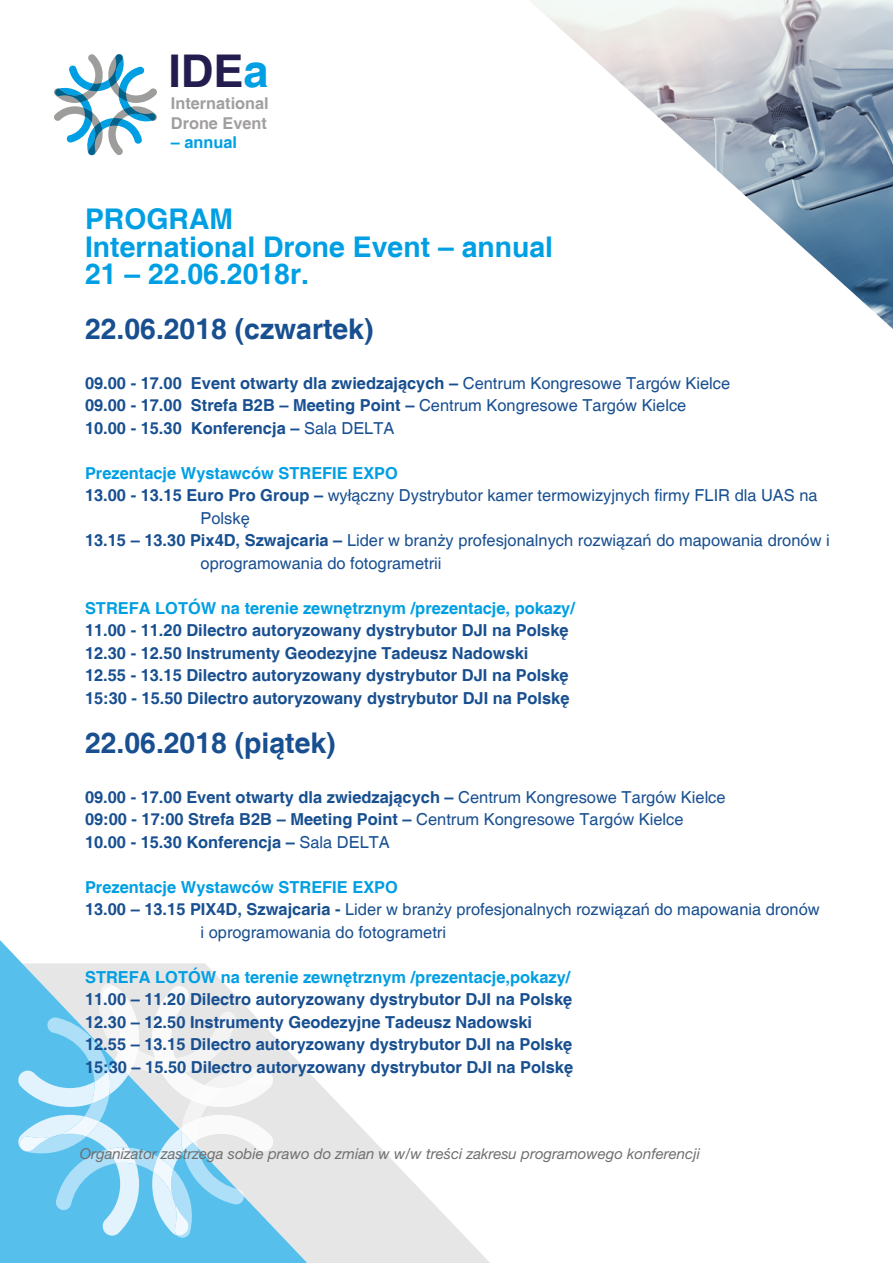
<style>
.page{position:relative;width:893px;height:1263px;background:#fff}
.page>*{position:absolute;margin:0;border:0;box-sizing:border-box;transform-origin:0 0}
.t1{font:700 45.15px "Helvetica";color:#231d4f}
.t2{font:700 28.5px/27.5px "Helvetica";color:#009fe3}
.t3{font:700 28.5px "Helvetica";color:#184f90}
.t4{font:700 16.5px/22.5px "Helvetica";color:#184f90}
.t5{font:16.5px "Helvetica";color:#184f90}
.t6{font:700 16.5px "Helvetica";color:#009fe3}
.t7{font:700 16.35px/19.5px "Helvetica";color:#a19e9e}
.t8{font:700 16.35px "Helvetica";color:#009fe3}
.t9{font:italic 15px "Helvetica Neue LT Pro";color:#706f6f}
.s1{color:#009fe3}
.s2{font-weight:400}
.s3{font-weight:700}
</style>
<div class="page">
<img style="left:529px;top:0;width:364px;height:329px">
<svg style="left:0;top:940px;width:490px;height:323px"></svg>
<svg style="left:17px;top:984px;width:257px;height:254px"></svg>
<svg style="left:54px;top:54px;width:103px;height:101px"></svg>
<h1 class="t1" style="left:168px;top:44px;width:102px">IDE<span class="s1">a</span></h1>
<p class="t7" style="left:171px;top:95px;width:99px">International<br>Drone Event</p>
<p class="t8" style="left:171px;top:133px;width:68px">– annual</p>
<h2 class="t2" style="left:85px;top:207px;width:470px">PROGRAM<br>International Drone Event – annual<br>21 – 22.06.2018r.</h2>
<h2 class="t3" style="left:85px;top:311px;width:290px">22.06.2018 (czwartek)</h2>
<p class="t4" style="left:85px;top:373px;width:647px">09.00 - 17.00 Event otwarty dla zwiedzających – <span class="s2">Centrum Kongresowe Targów Kielce<br></span>09.00 - 17.00 Strefa B2B – Meeting Point – <span class="s2">Centrum Kongresowe Targów Kielce<br></span>10.00 - 15.30 Konferencja – <span class="s2">Sala DELTA</span></p>
<p class="t6" style="left:85px;top:463px;width:314px">Prezentacje Wystawców STREFIE EXPO</p>
<p class="t5" style="left:85px;top:486px;width:734px"><span class="s3">13.00 - 13.15 Euro Pro Group –</span> wyłączny Dystrybutor kamer termowizyjnych firmy FLIR dla UAS na</p>
<p class="t5" style="left:201px;top:509px;width:51px">Polskę</p>
<p class="t5" style="left:85px;top:531px;width:746px"><span class="s3">13.15 – 13.30 Pix4D, Szwajcaria –</span> Lider w branży profesjonalnych rozwiązań do mapowania dronów i</p>
<p class="t5" style="left:201px;top:554px;width:242px">oprogramowania do fotogrametrii</p>
<p class="t6" style="left:85px;top:598px;width:491px">STREFA LOTÓW na terenie zewnętrznym /prezentacje, pokazy/</p>
<p class="t4" style="left:85px;top:620px;width:486px">11.00 - 11.20 Dilectro autoryzowany dystrybutor DJI na Polskę 12.30 - 12.50 Instrumenty Geodezyjne Tadeusz Nadowski 12.55 - 13.15 Dilectro autoryzowany dystrybutor DJI na Polskę 15:30 - 15.50 Dilectro autoryzowany dystrybutor DJI na Polskę</p>
<h2 class="t3" style="left:85px;top:725px;width:252px">22.06.2018 (piątek)</h2>
<p class="t4" style="left:85px;top:787px;width:642px">09.00 - 17.00 Event otwarty dla zwiedzających – <span class="s2">Centrum Kongresowe Targów Kielce<br></span>09:00 - 17:00 Strefa B2B – Meeting Point – <span class="s2">Centrum Kongresowe Targów Kielce<br></span>10.00 - 15.30 Konferencja – <span class="s2">Sala DELTA</span></p>
<p class="t6" style="left:85px;top:877px;width:314px">Prezentacje Wystawców STREFIE EXPO</p>
<p class="t5" style="left:85px;top:900px;width:736px"><span class="s3">13.00 – 13.15 PIX4D, Szwajcaria -</span> Lider w branży profesjonalnych rozwiązań do mapowania dronów</p>
<p class="t5" style="left:201px;top:922px;width:247px">i oprogramowania do fotogrametri</p>
<p class="t6" style="left:85px;top:967px;width:487px">STREFA LOTÓW na terenie zewnętrznym /prezentacje,pokazy/</p>
<p class="t4" style="left:85px;top:989px;width:490px">11.00 – 11.20 Dilectro autoryzowany dystrybutor DJI na Polskę 12.30 – 12.50 Instrumenty Geodezyjne Tadeusz Nadowski 12.55 – 13.15 Dilectro autoryzowany dystrybutor DJI na Polskę 15:30 – 15.50 Dilectro autoryzowany dystrybutor DJI na Polskę</p>
<p class="t9" style="left:80px;top:1144px;width:622px">Organizator zastrzega sobie prawo do zmian w w/w treści zakresu programowego konferencji</p>
</div>
